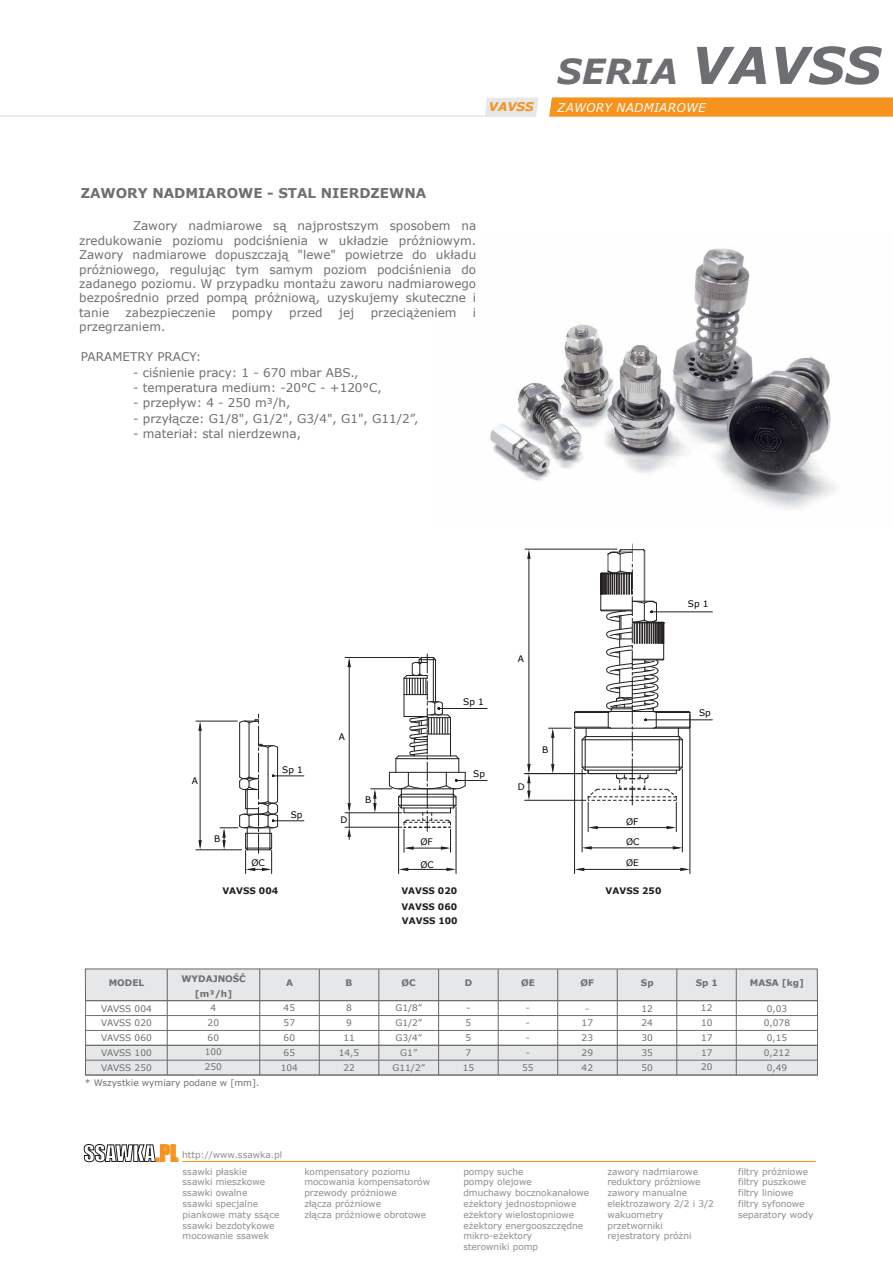
<style>
.page{position:relative;width:893px;height:1263px;background:#fff}
.page>*{position:absolute;margin:0;border:0;box-sizing:border-box;transform-origin:0 0}
.t1{font:italic 700 34.5px "Verdana";color:#6d6e71}
.t2{font:700 13.5px "Verdana";color:#6e6f72}
.t3{font:12px/14.4px "Verdana";color:#6e6f72;text-align:justify}
.t4{font:italic 12px "Verdana";letter-spacing:.02em;color:#fff}
.t5{font:italic 700 12px "Verdana";color:#f6921e}
.t6{font:9px/10.8px "Verdana";color:#8d8c8c}
.t7{font:9px/14.9px "Verdana";color:#6d6e70;text-align:center}
.t8{font:700 9px "Verdana";color:#6d6e70}
.t9{font:700 9px/15px "Verdana";color:#231f20;text-align:justify}
.t10{font:9px "Verdana";color:#000}
.s1{font-size:51px}
.s2{color:#6d6e70}
</style>
<div class="page">
<img style="left:490px;top:248px;width:345px;height:261px">
<div style="left:85px;top:1045px;width:733px;height:30px;background:#e6e7e8;border:1px solid #676767"></div>
<hr style="left:182px;top:1161px;width:634px;height:1px;background:#f6921e">
<svg style="left:549px;top:97px;width:344px;height:20px"></svg>
<svg style="left:84px;top:1144px;width:94px;height:18px"></svg>
<div style="left:85px;top:969px;width:732px;height:32px;background:#e6e7e8"></div>
<hr style="left:319px;top:969px;width:1px;height:106px;background:#676767">
<hr style="left:676px;top:969px;width:1px;height:106px;background:#676767">
<hr style="left:498px;top:969px;width:1px;height:106px;background:#676767">
<hr style="left:378px;top:969px;width:1px;height:106px;background:#676767">
<hr style="left:438px;top:969px;width:1px;height:106px;background:#676767">
<hr style="left:259px;top:969px;width:1px;height:106px;background:#676767">
<hr style="left:167px;top:969px;width:1px;height:106px;background:#676767">
<div style="left:85px;top:1000px;width:733px;height:46px;border:1px solid #6d6e70"></div>
<hr style="left:86px;top:1030px;width:731px;height:1px;background:#6d6e70">
<hr style="left:86px;top:1015px;width:731px;height:1px;background:#6d6e70">
<hr style="left:86px;top:1075px;width:731px;height:1px;background:#6d6e70">
<hr style="left:86px;top:1060px;width:731px;height:1px;background:#6d6e70">
<hr style="left:557px;top:969px;width:1px;height:106px;background:#676767">
<hr style="left:617px;top:969px;width:1px;height:106px;background:#676767">
<hr style="left:736px;top:969px;width:1px;height:106px;background:#6d6e70">
<hr style="left:274px;top:776px;width:30px;height:1px;background:#231f20">
<hr style="left:274px;top:820px;width:30px;height:1px;background:#231f20">
<hr style="left:439px;top:708px;width:48px;height:1px;background:#231f20">
<hr style="left:457px;top:780px;width:30px;height:1px;background:#231f20">
<hr style="left:200px;top:725px;width:1px;height:121px;background:#231f20">
<hr style="left:196px;top:849px;width:46px;height:1px;background:#231f20">
<hr style="left:196px;top:721px;width:41px;height:1px;background:#231f20">
<hr style="left:349px;top:661px;width:1px;height:148px;background:#231f20">
<hr style="left:345px;top:812px;width:57px;height:1px;background:#231f20">
<hr style="left:345px;top:657px;width:74px;height:1px;background:#231f20">
<hr style="left:402px;top:869px;width:51px;height:1px;background:#231f20">
<hr style="left:398px;top:807px;width:1px;height:66px;background:#231f20">
<hr style="left:456px;top:807px;width:1px;height:66px;background:#231f20">
<hr style="left:586px;top:847px;width:93px;height:1px;background:#231f20">
<hr style="left:582px;top:769px;width:1px;height:83px;background:#231f20">
<hr style="left:682px;top:769px;width:1px;height:83px;background:#231f20">
<hr style="left:525px;top:800px;width:61px;height:1px;background:#231f20">
<hr style="left:525px;top:773px;width:61px;height:1px;background:#231f20">
<hr style="left:578px;top:869px;width:108px;height:1px;background:#231f20">
<hr style="left:574px;top:729px;width:1px;height:144px;background:#231f20">
<hr style="left:690px;top:714px;width:1px;height:159px;background:#231f20">
<hr style="left:345px;top:827px;width:57px;height:1px;background:#231f20">
<hr style="left:592px;top:827px;width:81px;height:1px;background:#231f20">
<hr style="left:588px;top:802px;width:1px;height:30px;background:#231f20">
<hr style="left:676px;top:802px;width:1px;height:30px;background:#231f20">
<hr style="left:529px;top:553px;width:1px;height:218px;background:#231f20">
<hr style="left:525px;top:549px;width:92px;height:1px;background:#231f20">
<svg style="left:680px;top:868px;width:10px;height:3px"></svg>
<svg style="left:673px;top:846px;width:9px;height:3px"></svg>
<svg style="left:667px;top:826px;width:9px;height:3px"></svg>
<svg style="left:575px;top:868px;width:9px;height:3px"></svg>
<svg style="left:582px;top:846px;width:10px;height:3px"></svg>
<svg style="left:588px;top:826px;width:10px;height:3px"></svg>
<svg style="left:527px;top:549px;width:4px;height:10px"></svg>
<svg style="left:549px;top:543px;width:163px;height:262px"></svg>
<svg style="left:527px;top:764px;width:4px;height:36px"></svg>
<svg style="left:399px;top:868px;width:9px;height:3px"></svg>
<svg style="left:446px;top:868px;width:10px;height:3px"></svg>
<svg style="left:371px;top:654px;width:95px;height:198px"></svg>
<svg style="left:347px;top:658px;width:4px;height:9px"></svg>
<svg style="left:220px;top:714px;width:59px;height:159px"></svg>
<svg style="left:198px;top:840px;width:4px;height:10px"></svg>
<svg style="left:198px;top:721px;width:4px;height:10px"></svg>
<svg style="left:347px;top:803px;width:4px;height:36px"></svg>
<svg style="left:0;top:98px;width:538px;height:19px"></svg>
<h1 class="t1" style="left:557px;top:47px;width:325px">SERIA <span class="s1">VAVSS</span></h1>
<h3 class="t5" style="left:489px;top:98px;width:46px">VAVSS</h3>
<h3 class="t4" style="left:557px;top:99px;width:150px">ZAWORY NADMIAROWE</h3>
<h2 class="t2" style="left:81px;top:184px;width:347px">ZAWORY NADMIAROWE - STAL NIERDZEWNA</h2>
<p class="t3" style="left:79px;top:219px;width:399px;text-indent:54px">Zawory nadmiarowe są najprostszym sposobem na zredukowanie poziomu podciśnienia w układzie próżniowym.<br>Zawory nadmiarowe dopuszczają "lewe" powietrze do układu próżniowego, regulując tym samym poziom podciśnienia do zadanego poziomu. W przypadku montażu zaworu nadmiarowego bezpośrednio przed pompą próżniową, uzyskujemy skuteczne i tanie</p>
<h3 class="t3" style="left:126px;top:305px;width:92px">zabezpieczenie</h3>
<h3 class="t3" style="left:232px;top:305px;width:42px">pompy</h3>
<h3 class="t3" style="left:289px;top:305px;width:35px">przed</h3>
<h3 class="t3" style="left:339px;top:305px;width:17px">jej</h3>
<h3 class="t3" style="left:371px;top:305px;width:87px">przeciążeniem</h3>
<h3 class="t3" style="left:473px;top:305px;width:5px">i</h3>
<h3 class="t3" style="left:79px;top:319px;width:88px">przegrzaniem.</h3>
<h3 class="t3" style="left:81px;top:350px;width:122px">PARAMETRY PRACY:</h3>
<h3 class="t3" style="left:133px;top:365px;width:227px">- ciśnienie pracy: 1 - 670 mbar ABS.,</h3>
<h3 class="t3" style="left:133px;top:380px;width:250px">- temperatura medium: -20°C - +120°C,</h3>
<h3 class="t3" style="left:133px;top:396px;width:159px">- przepływ: 4 - 250 m<span class="s2">³</span>/h,</h3>
<h3 class="t3" style="left:133px;top:411px;width:287px">- przyłącze: G1/8", G1/2", G3/4", G1", G11/2”,</h3>
<h3 class="t3" style="left:133px;top:426px;width:169px">- materiał: stal nierdzewna,</h3>
<p class="t10" style="left:518px;top:652px;width:8px">A</p>
<p class="t10" style="left:688px;top:597px;width:22px">Sp 1</p>
<p class="t10" style="left:192px;top:775px;width:8px">A</p>
<p class="t10" style="left:214px;top:832px;width:8px">B</p>
<p class="t10" style="left:251px;top:856px;width:15px">ØC</p>
<p class="t10" style="left:282px;top:764px;width:22px">Sp 1</p>
<p class="t10" style="left:291px;top:809px;width:13px">Sp</p>
<p class="t10" style="left:339px;top:730px;width:8px">A</p>
<p class="t10" style="left:340px;top:814px;width:8px">D</p>
<p class="t10" style="left:365px;top:794px;width:8px">B</p>
<p class="t10" style="left:421px;top:835px;width:14px">ØF</p>
<p class="t10" style="left:421px;top:858px;width:15px">ØC</p>
<p class="t10" style="left:463px;top:696px;width:22px">Sp 1</p>
<p class="t10" style="left:473px;top:767px;width:13px">Sp</p>
<p class="t10" style="left:518px;top:781px;width:8px">D</p>
<p class="t10" style="left:542px;top:744px;width:8px">B</p>
<p class="t10" style="left:626px;top:815px;width:14px">ØF</p>
<p class="t10" style="left:626px;top:835px;width:15px">ØC</p>
<p class="t10" style="left:626px;top:856px;width:14px">ØE</p>
<p class="t9" style="left:222px;top:883px;width:57px">VAVSS 004</p>
<p class="t9" style="left:401px;top:883px;width:58px">VAVSS 020<br>VAVSS 060<br>VAVSS 100</p>
<p class="t9" style="left:606px;top:883px;width:57px">VAVSS 250</p>
<p class="t10" style="left:699px;top:706px;width:13px">Sp</p>
<p class="t8" style="left:181px;top:972px;width:66px">WYDAJNOŚĆ</p>
<p class="t8" style="left:521px;top:977px;width:15px">ØE</p>
<p class="t8" style="left:581px;top:977px;width:15px">ØF</p>
<p class="t7" style="left:582px;top:1001px;width:13px">-<br>17<br>23<br>29<br>42</p>
<p class="t8" style="left:401px;top:977px;width:16px">ØC</p>
<p class="t8" style="left:750px;top:977px;width:56px">MASA [kg]</p>
<p class="t8" style="left:109px;top:976px;width:37px">MODEL</p>
<p class="t8" style="left:641px;top:976px;width:14px">Sp</p>
<p class="t8" style="left:286px;top:977px;width:8px">A</p>
<p class="t8" style="left:346px;top:976px;width:8px">B</p>
<p class="t8" style="left:696px;top:977px;width:24px">Sp 1</p>
<p class="t8" style="left:465px;top:977px;width:9px">D</p>
<p class="t8" style="left:195px;top:987px;width:39px">[m³/h]</p>
<p class="t7" style="left:701px;top:1000px;width:13px;text-align:justify">12<br>10<br>17<br>17<br>20</p>
<p class="t7" style="left:393px;top:1000px;width:34px">G1/8”<br>G1/2”<br>G3/4”<br>G1”<br>G11/2”</p>
<p class="t7" style="left:101px;top:1001px;width:52px;text-align:justify">VAVSS 004<br>VAVSS 020<br>VAVSS 060<br>VAVSS 100<br>VAVSS 250</p>
<p class="t7" style="left:205px;top:1000px;width:19px">4<br>20<br>60<br>100<br>250</p>
<p class="t7" style="left:281px;top:1000px;width:19px">45<br>57<br>60<br>65<br>104</p>
<p class="t7" style="left:463px;top:1000px;width:13px">-<br>5<br>5<br>7<br>15</p>
<p class="t7" style="left:522px;top:1000px;width:13px">-<br>-<br>-<br>-<br>55</p>
<p class="t7" style="left:764px;top:1001px;width:28px">0,03<br>0,078<br>0,15<br>0,212<br>0,49</p>
<p class="t7" style="left:339px;top:1000px;width:22px">8<br>9<br>11<br>14,5<br>22</p>
<p class="t7" style="left:642px;top:1001px;width:13px;text-align:justify">12<br>24<br>30<br>35<br>50</p>
<p class="t7" style="left:85px;top:1075px;width:176px">* Wszystkie wymiary podane w [mm].</p>
<p class="t6" style="left:182px;top:1149px;width:101px">http://www.ssawka.pl</p>
<p class="t6" style="left:183px;top:1166px;width:98px">ssawki płaskie<br>ssawki mieszkowe ssawki owalne ssawki specjalne piankowe maty ssące ssawki bezdotykowe mocowanie ssawek</p>
<p class="t6" style="left:304px;top:1166px;width:127px">kompensatory poziomu mocowania kompensatorów przewody próżniowe<br>złącza próżniowe<br>złącza próżniowe obrotowe</p>
<p class="t6" style="left:738px;top:1166px;width:77px">filtry próżniowe filtry puszkowe filtry liniowe filtry syfonowe separatory wody</p>
<p class="t6" style="left:463px;top:1166px;width:127px">pompy suche<br>pompy olejowe<br>dmuchawy bocznokanałowe eżektory jednostopniowe eżektory wielostopniowe eżektory energooszczędne mikro-eżektory<br>sterowniki pomp</p>
<p class="t6" style="left:607px;top:1166px;width:108px">zawory nadmiarowe reduktory próżniowe zawory manualne elektrozawory 2/2 i 3/2 wakuometry przetworniki rejestratory próżni</p>
</div>
